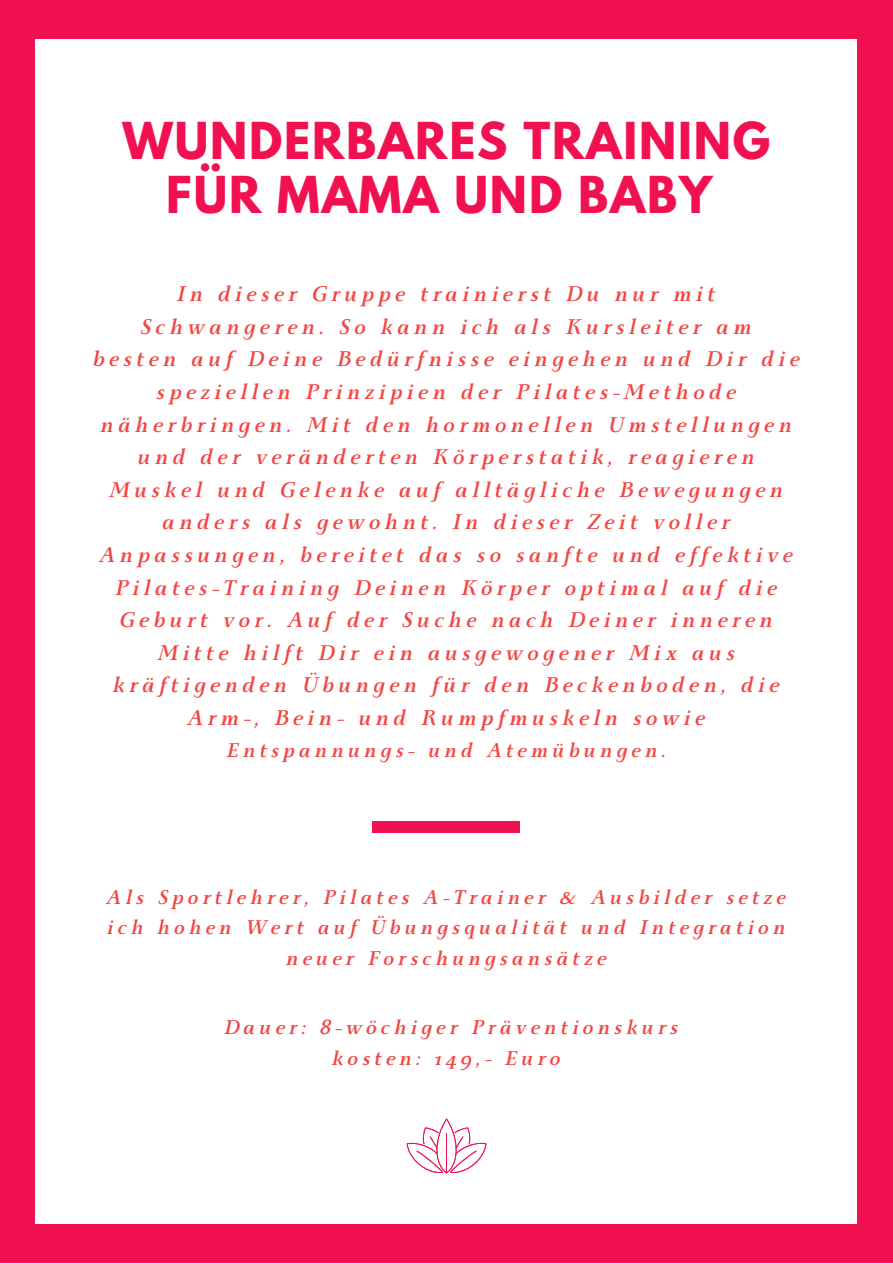
<style>
.page{position:relative;width:893px;height:1264px;background:#fff}
.page>*{position:absolute;margin:0;border:0;box-sizing:border-box;transform-origin:0 0}
.t1{font:700 45px/54px "League Spartan";letter-spacing:.04em;color:#f11150;text-align:center}
.t2{font:italic 700 23.7px/32.5px "Monterchi Serif";letter-spacing:.185em;color:#f24644;text-align:center}
.t3{font:italic 700 22.2px/30.3px "Monterchi Serif";letter-spacing:.185em;color:#f24644;text-align:center}
</style>
<div class="page">
<div style="left:0;top:0;width:892px;height:1262px;background:#f11150"></div>
<div style="left:36px;top:39px;width:820px;height:1184px;background:#fff"></div>
<div style="left:373px;top:821px;width:147px;height:12px;background:#f11150"></div>
<svg style="left:406px;top:1118px;width:80px;height:55px"></svg>
<p class="t1" style="left:122px;top:119px;width:649px">WUNDERBARES TRAINING<br>FÜR MAMA UND BABY</p>
<p class="t2" style="left:177px;top:281px;width:539px">In dieser Gruppe trainierst Du nur mit</p>
<p class="t2" style="left:93px;top:314px;width:708px">Schwangeren. So kann ich als Kursleiter am<br>besten auf Deine Bedürfnisse eingehen und Dir die speziellen Prinzipien der Pilates-Methode</p>
<p class="t2" style="left:100px;top:412px;width:694px">näherbringen. Mit den hormonellen Umstellungen und der veränderten Körperstatik, reagieren Muskel und Gelenke auf alltägliche Bewegungen anders als gewohnt. In dieser Zeit voller Anpassungen, bereitet das so sanfte und effektive Pilates-Training Deinen Körper optimal auf die Geburt vor. Auf der Suche nach Deiner inneren Mitte hilft Dir ein ausgewogener Mix aus kräftigenden Übungen für den Beckenboden, die Arm-, Bein- und Rumpfmuskeln sowie</p>
<p class="t3" style="left:227px;top:738px;width:441px">Entspannungs- und Atemübungen.</p>
<p class="t3" style="left:107px;top:885px;width:681px">Als Sportlehrer, Pilates A-Trainer &amp; Ausbilder setze ich hohen Wert auf Übungsqualität und Integration neuer Forschungsansätze</p>
<p class="t3" style="left:224px;top:1015px;width:455px">Dauer: 8-wöchiger Präventionskurs</p>
<p class="t3" style="left:332px;top:1046px;width:230px">kosten: 149,- Euro</p>
</div>
